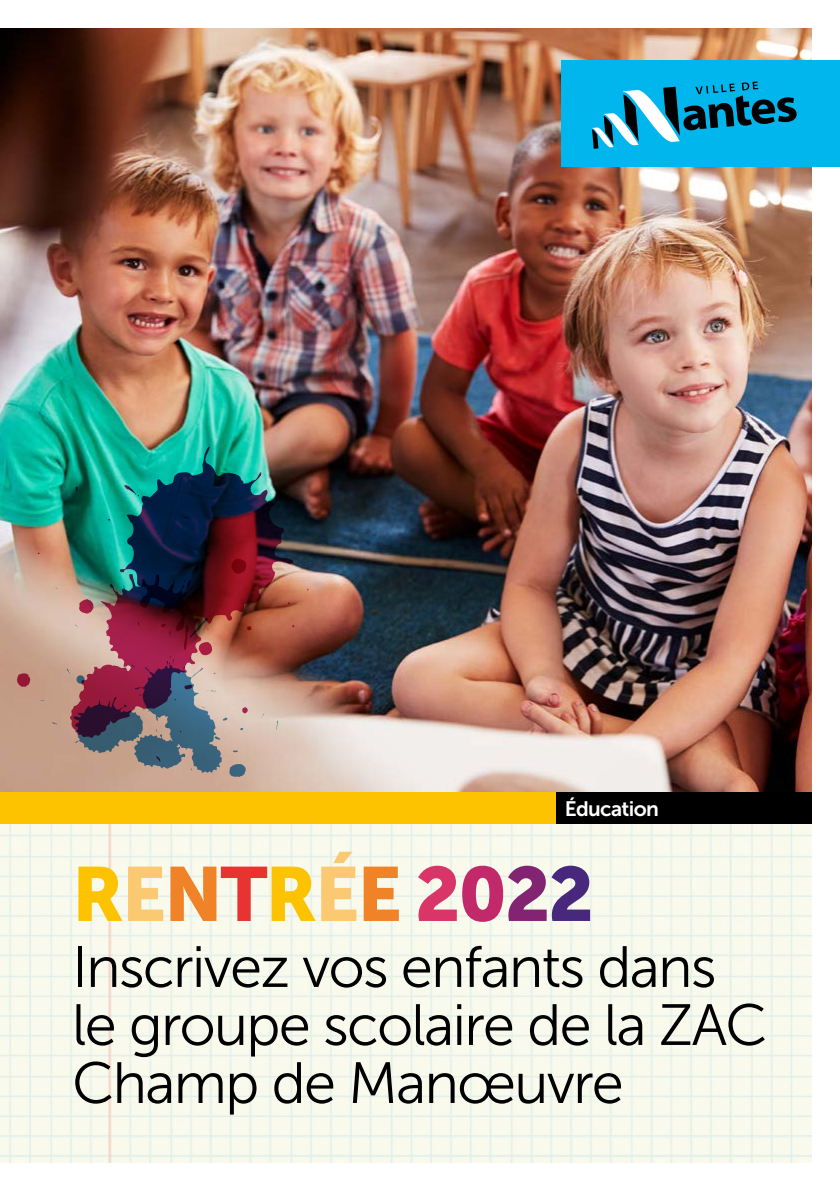
<style>
.page{position:relative;width:840px;height:1191px;background:#fff}
.page>*{position:absolute;margin:0;border:0;box-sizing:border-box;transform-origin:0 0}
.t1{font:76px "Museo Sans 900";letter-spacing:-.03em;color:#fdc300}
.t2{font:58px/58px "Museo Sans 300";letter-spacing:-.03em;color:#000}
.t3{font:20.8px "Museo Sans 700";letter-spacing:-.03em;color:#fff}
.s1{color:#fcc973}
.s2{color:#f08228}
.s3{color:#e73431}
.s4{color:#da3568}
.s5{color:#c1296b}
.s6{color:#832472}
.s7{color:#48287c}
</style>
<div class="page">
<svg style="left:0;top:823px;width:811px;height:339px;background:#f5f7eb"></svg>
<img style="left:0;top:28px;width:811px;height:764px">
<div style="left:0;top:792px;width:556px;height:31px;background:#fdc300"></div>
<div style="left:556px;top:792px;width:255px;height:31px;background:#000"></div>
<svg style="left:39px;top:762px;width:239px;height:15px;background:#b49c8e"></svg>
<img style="left:119px;top:446px;width:174px;height:40px">
<img style="left:17px;top:486px;width:291px;height:276px">
<div style="left:561px;top:60px;width:278px;height:106px;background:#00b6ed"></div>
<svg style="left:592px;top:81px;width:204px;height:68px"></svg>
<p class="t3" style="left:564px;top:797px;width:96px">Éducation</p>
<h1 class="t1" style="left:72px;top:851px;width:523px">R<span class="s1">E</span><span class="s2">N</span><span class="s3">T</span>R<span class="s1">É</span><span class="s2">E</span> <span class="s4">2</span><span class="s5">0</span><span class="s6">2</span><span class="s7">2</span></h1>
<p class="t2" style="left:72px;top:938px;width:696px">Inscrivez vos enfants dans le groupe scolaire de la ZAC<br>Champ de Manœuvre</p>
</div>
